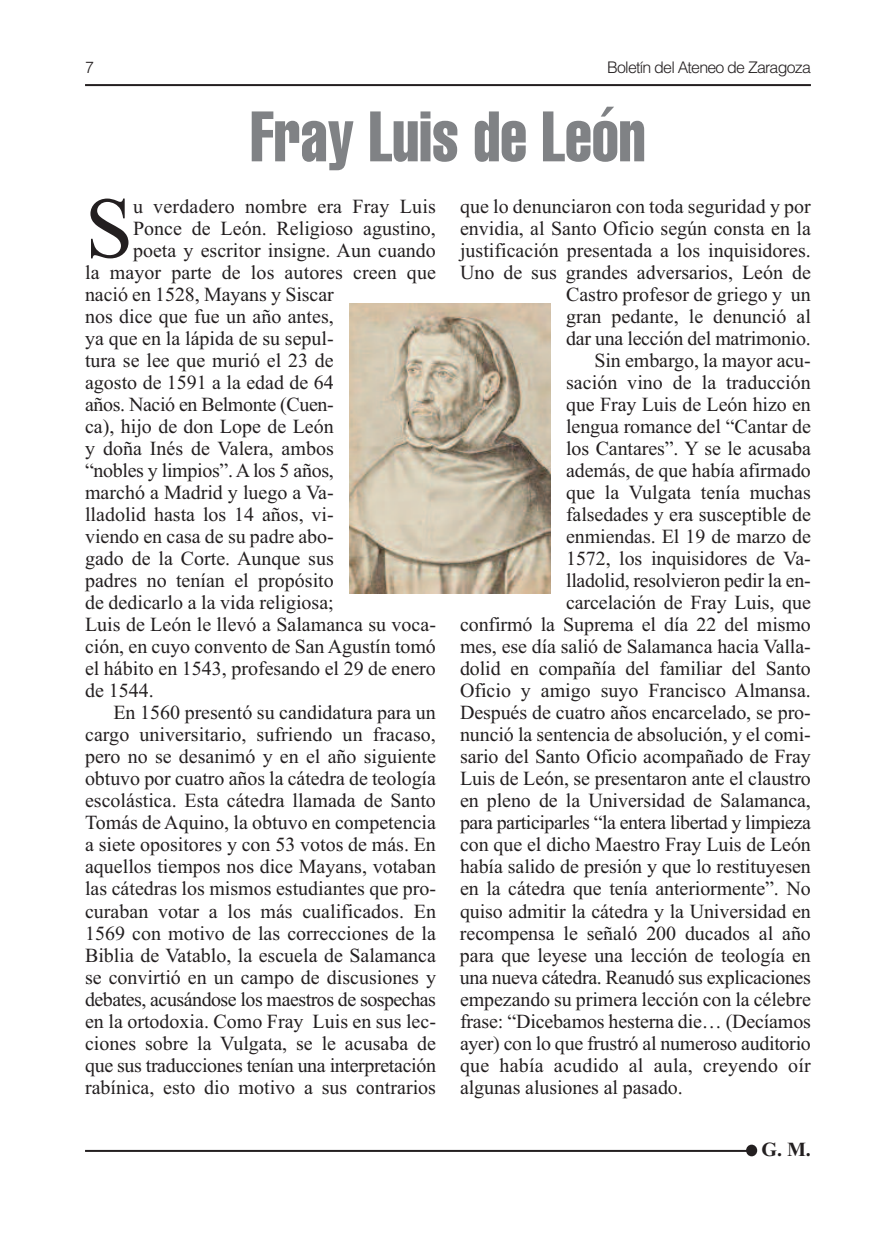
<style>
.page{position:relative;width:896px;height:1248px;background:#fff}
.page>*{position:absolute;margin:0;border:0;box-sizing:border-box;transform-origin:0 0}
.t1{font:86.4px "Times New Roman";color:#231f20}
.t2{font:extra-condensed 70px "Helvetica";color:#808285;scale:.9 1}
.t3{font:20px "Times New Roman";color:#231f20}
.t4{font:20px "Times New Roman";letter-spacing:-.02em;color:#231f20}
.t5{font:20px "Times New Roman";letter-spacing:-.025em;color:#231f20}
.t6{font:700 20px "Times New Roman";color:#231f20}
.t7{font:300 16px "Helvetica";letter-spacing:-.05em;color:#231f20}
</style>
<div class="page">
<hr style="left:85px;top:84px;width:726px;height:2px;background:#231f20">
<div style="left:746px;top:1144px;width:11px;height:12px;background:#231f20;border-radius:50%"></div>
<hr style="left:85px;top:1149px;width:664px;height:2px;background:#231f20">
<img style="left:350px;top:303px;width:200px;height:290px">
<p class="t7" style="left:85px;top:54px;width:10px">7</p>
<p class="t7" style="left:607px;top:54px;width:205px">Boletín del Ateneo de Zaragoza</p>
<h2 class="t2" style="left:250px;top:111px;width:440px">Fray Luis de León</h2>
<h1 class="t1" style="left:85px;top:177px;width:50px">S</h1>
<p class="t3" style="left:133px;top:194px;width:304px">u verdadero nombre era Fray Luis</p>
<p class="t3" style="left:133px;top:216px;width:304px">Ponce de León. Religioso agustino,</p>
<p class="t3" style="left:133px;top:238px;width:304px">poeta y escritor insigne. Aun cuando</p>
<p class="t3" style="left:85px;top:260px;width:352px">la mayor parte de los autores creen que</p>
<p class="t3" style="left:85px;top:282px;width:250px">nació en 1528, Mayans y Siscar</p>
<p class="t3" style="left:85px;top:304px;width:250px">nos dice que fue un año antes,</p>
<p class="t3" style="left:85px;top:326px;width:250px">ya que en la lápida de su sepul-</p>
<p class="t3" style="left:85px;top:348px;width:250px">tura se lee que murió el 23 de</p>
<p class="t3" style="left:85px;top:370px;width:250px">agosto de 1591 a la edad de 64</p>
<p class="t4" style="left:85px;top:392px;width:250px">años. Nació en Belmonte (Cuen-</p>
<p class="t3" style="left:85px;top:414px;width:250px">ca), hijo de don Lope de León</p>
<p class="t3" style="left:85px;top:436px;width:250px">y doña Inés de Valera, ambos</p>
<p class="t3" style="left:85px;top:458px;width:250px">“nobles y limpios”. A los 5 años,</p>
<p class="t3" style="left:85px;top:480px;width:250px">marchó a Madrid y luego a Va-</p>
<p class="t3" style="left:85px;top:502px;width:250px">lladolid hasta los 14 años, vi-</p>
<p class="t3" style="left:85px;top:524px;width:250px">viendo en casa de su padre abo-</p>
<p class="t3" style="left:85px;top:546px;width:250px">gado de la Corte. Aunque sus</p>
<p class="t3" style="left:85px;top:568px;width:250px">padres no tenían el propósito</p>
<p class="t3" style="left:85px;top:590px;width:250px">de dedicarlo a la vida religiosa;</p>
<p class="t3" style="left:85px;top:612px;width:352px">Luis de León le llevó a Salamanca su voca-</p>
<p class="t3" style="left:85px;top:634px;width:352px">ción, en cuyo convento de San Agustín tomó</p>
<p class="t3" style="left:85px;top:656px;width:352px">el hábito en 1543, profesando el 29 de enero</p>
<p class="t3" style="left:85px;top:678px;width:70px">de 1544.</p>
<p class="t3" style="left:113px;top:700px;width:324px">En 1560 presentó su candidatura para un</p>
<p class="t3" style="left:85px;top:722px;width:352px">cargo universitario, sufriendo un fracaso,</p>
<p class="t3" style="left:85px;top:744px;width:352px">pero no se desanimó y en el año siguiente</p>
<p class="t3" style="left:85px;top:766px;width:352px">obtuvo por cuatro años la cátedra de teología</p>
<p class="t3" style="left:85px;top:788px;width:352px">escolástica. Esta cátedra llamada de Santo</p>
<p class="t3" style="left:85px;top:810px;width:352px">Tomás de Aquino, la obtuvo en competencia</p>
<p class="t3" style="left:85px;top:832px;width:352px">a siete opositores y con 53 votos de más. En</p>
<p class="t3" style="left:85px;top:854px;width:352px">aquellos tiempos nos dice Mayans, votaban</p>
<p class="t3" style="left:85px;top:876px;width:352px">las cátedras los mismos estudiantes que pro-</p>
<p class="t3" style="left:85px;top:898px;width:352px">curaban votar a los más cualificados. En</p>
<p class="t3" style="left:85px;top:920px;width:352px">1569 con motivo de las correcciones de la</p>
<p class="t3" style="left:85px;top:942px;width:352px">Biblia de Vatablo, la escuela de Salamanca</p>
<p class="t3" style="left:85px;top:964px;width:352px">se convirtió en un campo de discusiones y</p>
<p class="t5" style="left:85px;top:986px;width:352px">debates, acusándose los maestros de sospechas</p>
<p class="t3" style="left:85px;top:1008px;width:352px">en la ortodoxia. Como Fray Luis en sus lec-</p>
<p class="t3" style="left:85px;top:1030px;width:352px">ciones sobre la Vulgata, se le acusaba de</p>
<p class="t4" style="left:85px;top:1052px;width:352px">que sus traducciones tenían una interpretación</p>
<p class="t3" style="left:85px;top:1074px;width:352px">rabínica, esto dio motivo a sus contrarios</p>
<p class="t3" style="left:460px;top:194px;width:352px">que lo denunciaron con toda seguridad y por</p>
<p class="t3" style="left:460px;top:216px;width:352px">envidia, al Santo Oficio según consta en la</p>
<p class="t3" style="left:460px;top:238px;width:352px">justificación presentada a los inquisidores.</p>
<p class="t3" style="left:460px;top:260px;width:352px">Uno de sus grandes adversarios, León de</p>
<p class="t3" style="left:566px;top:282px;width:246px">Castro profesor de griego y un</p>
<p class="t3" style="left:566px;top:304px;width:246px">gran pedante, le denunció al</p>
<p class="t3" style="left:566px;top:326px;width:246px">dar una lección del matrimonio.</p>
<p class="t3" style="left:594px;top:348px;width:218px">Sin embargo, la mayor acu-</p>
<p class="t3" style="left:566px;top:370px;width:246px">sación vino de la traducción</p>
<p class="t3" style="left:566px;top:392px;width:246px">que Fray Luis de León hizo en</p>
<p class="t3" style="left:566px;top:414px;width:246px">lengua romance del “Cantar de</p>
<p class="t3" style="left:566px;top:436px;width:246px">los Cantares”. Y se le acusaba</p>
<p class="t3" style="left:566px;top:458px;width:246px">además, de que había afirmado</p>
<p class="t3" style="left:566px;top:480px;width:246px">que la Vulgata tenía muchas</p>
<p class="t3" style="left:566px;top:502px;width:246px">falsedades y era susceptible de</p>
<p class="t3" style="left:566px;top:524px;width:246px">enmiendas. El 19 de marzo de</p>
<p class="t3" style="left:566px;top:546px;width:246px">1572, los inquisidores de Va-</p>
<p class="t3" style="left:566px;top:568px;width:246px">lladolid, resolvieron pedir la en-</p>
<p class="t3" style="left:566px;top:590px;width:246px">carcelación de Fray Luis, que</p>
<p class="t3" style="left:460px;top:612px;width:352px">confirmó la Suprema el día 22 del mismo</p>
<p class="t3" style="left:460px;top:634px;width:352px">mes, ese día salió de Salamanca hacia Valla-</p>
<p class="t3" style="left:460px;top:656px;width:352px">dolid en compañía del familiar del Santo</p>
<p class="t3" style="left:460px;top:678px;width:352px">Oficio y amigo suyo Francisco Almansa.</p>
<p class="t3" style="left:460px;top:700px;width:352px">Después de cuatro años encarcelado, se pro-</p>
<p class="t3" style="left:460px;top:722px;width:352px">nunció la sentencia de absolución, y el comi-</p>
<p class="t3" style="left:460px;top:744px;width:352px">sario del Santo Oficio acompañado de Fray</p>
<p class="t3" style="left:460px;top:766px;width:352px">Luis de León, se presentaron ante el claustro</p>
<p class="t3" style="left:460px;top:788px;width:352px">en pleno de la Universidad de Salamanca,</p>
<p class="t5" style="left:460px;top:810px;width:352px">para participarles “la entera libertad y limpieza</p>
<p class="t3" style="left:460px;top:832px;width:352px">con que el dicho Maestro Fray Luis de León</p>
<p class="t3" style="left:460px;top:854px;width:352px">había salido de presión y que lo restituyesen</p>
<p class="t3" style="left:460px;top:876px;width:352px">en la cátedra que tenía anteriormente”. No</p>
<p class="t3" style="left:460px;top:898px;width:352px">quiso admitir la cátedra y la Universidad en</p>
<p class="t3" style="left:460px;top:920px;width:352px">recompensa le señaló 200 ducados al año</p>
<p class="t3" style="left:460px;top:942px;width:352px">para que leyese una lección de teología en</p>
<p class="t4" style="left:460px;top:964px;width:352px">una nueva cátedra. Reanudó sus explicaciones</p>
<p class="t3" style="left:460px;top:986px;width:352px">empezando su primera lección con la célebre</p>
<p class="t3" style="left:460px;top:1008px;width:352px">frase: “Dicebamos hesterna die… (Decíamos</p>
<p class="t3" style="left:460px;top:1030px;width:352px">ayer) con lo que frustró al numeroso auditorio</p>
<p class="t3" style="left:460px;top:1052px;width:352px">que había acudido al aula, creyendo oír</p>
<p class="t3" style="left:460px;top:1074px;width:224px">algunas alusiones al pasado.</p>
<p class="t6" style="left:761px;top:1136px;width:51px">G. M.</p>
</div>
